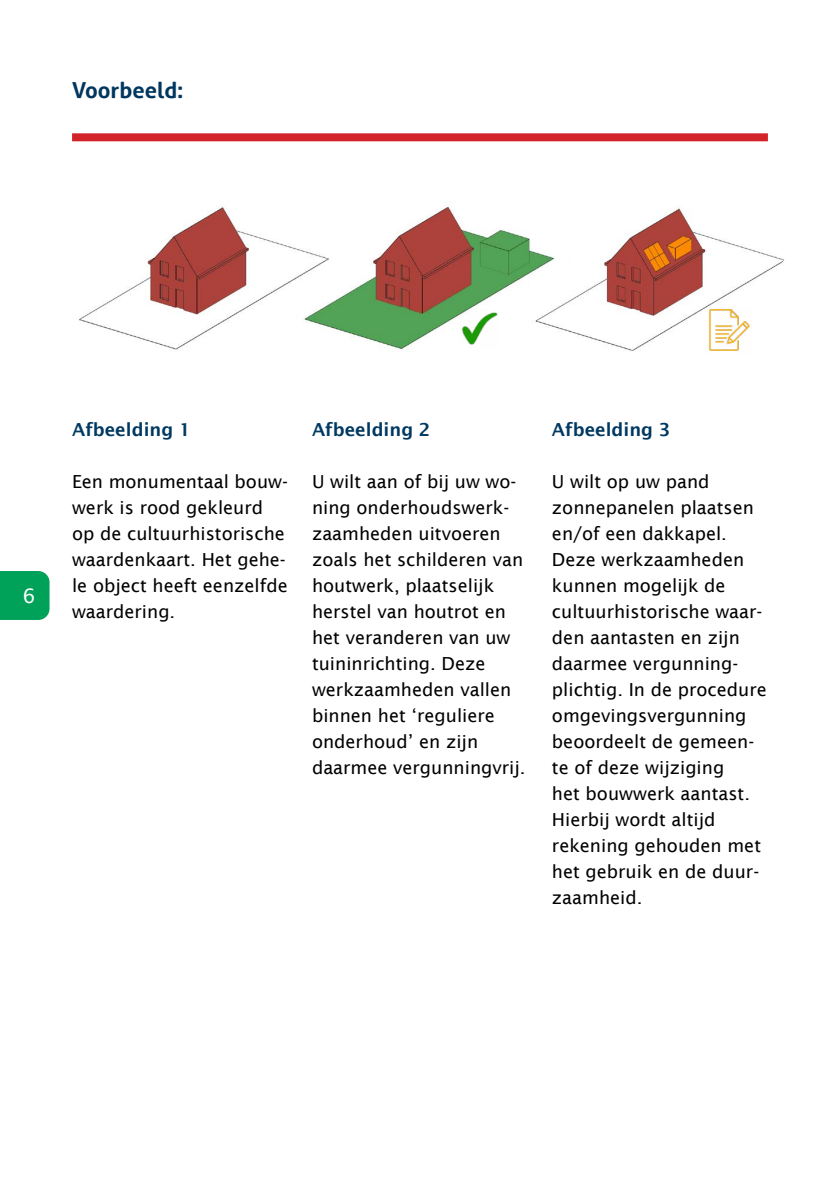
<style>
.page{position:relative;width:840px;height:1191px;background:#fff}
.page>*{position:absolute;margin:0;border:0;box-sizing:border-box;transform-origin:0 0}
.SUBKOP_blauw{font:700 22px "Aller";color:#00375e}
.t1{font:20px "Lucida Sans";color:#fff}
.LOPENDE_tekst{font:18px/26px "Lucida Sans";color:#000}
.LOPENDE_TEKST_bold_b{font:600 18px "Lucida Sans";color:#003961}
</style>
<div class="page">
<div style="left:0;top:571px;width:50px;height:49px;background:#00a159"></div>
<img style="left:79px;top:206px;width:188px;height:144px">
<img style="left:267px;top:206px;width:229px;height:144px">
<img style="left:459px;top:309px;width:37px;height:39px">
<img style="left:496px;top:208px;width:288px;height:143px">
<img style="left:704px;top:308px;width:47px;height:43px">
<div style="left:72px;top:133px;width:695px;height:8px;background:#d2232a"></div>
<h3 class="SUBKOP_blauw" style="left:72px;top:77px;width:113px">Voorbeeld:</h3>
<p class="t1" style="left:23px;top:584px;width:14px">6</p>
<p class="LOPENDE_TEKST_bold_b" style="left:72px;top:419px;width:120px">Afbeelding 1</p>
<p class="LOPENDE_tekst" style="left:72px;top:469px;width:217px">Een monumentaal bouw&shy;werk is rood gekleurd op de cultuurhistorische waardenkaart. Het gehe&shy;le object heeft eenzelfde waardering.</p>
<p class="LOPENDE_TEKST_bold_b" style="left:312px;top:419px;width:120px">Afbeelding 2</p>
<p class="LOPENDE_tekst" style="left:312px;top:469px;width:215px">U wilt aan of bij uw wo&shy;ning onderhoudswerk&shy;zaamheden uitvoeren zoals het schilderen van houtwerk, plaatselijk herstel van houtrot en het veranderen van uw tuininrichting. Deze werkzaamheden vallen binnen het ‘reguliere onderhoud’ en zijn daarmee vergunningvrij.</p>
<p class="LOPENDE_TEKST_bold_b" style="left:551px;top:419px;width:120px">Afbeelding 3</p>
<p class="LOPENDE_tekst" style="left:551px;top:469px;width:216px">U wilt op uw pand zonnepanelen plaatsen en/of een dakkapel.<br>Deze werkzaamheden kunnen mogelijk de cultuurhistorische waar&shy;den aantasten en zijn daarmee vergunning&shy;plichtig. In de procedure omgevingsvergunning beoordeelt de gemeen&shy;te of deze wijziging<br>het bouwwerk aantast.<br>Hierbij wordt altijd rekening gehouden met het gebruik en de duur&shy;zaamheid.</p>
</div>
